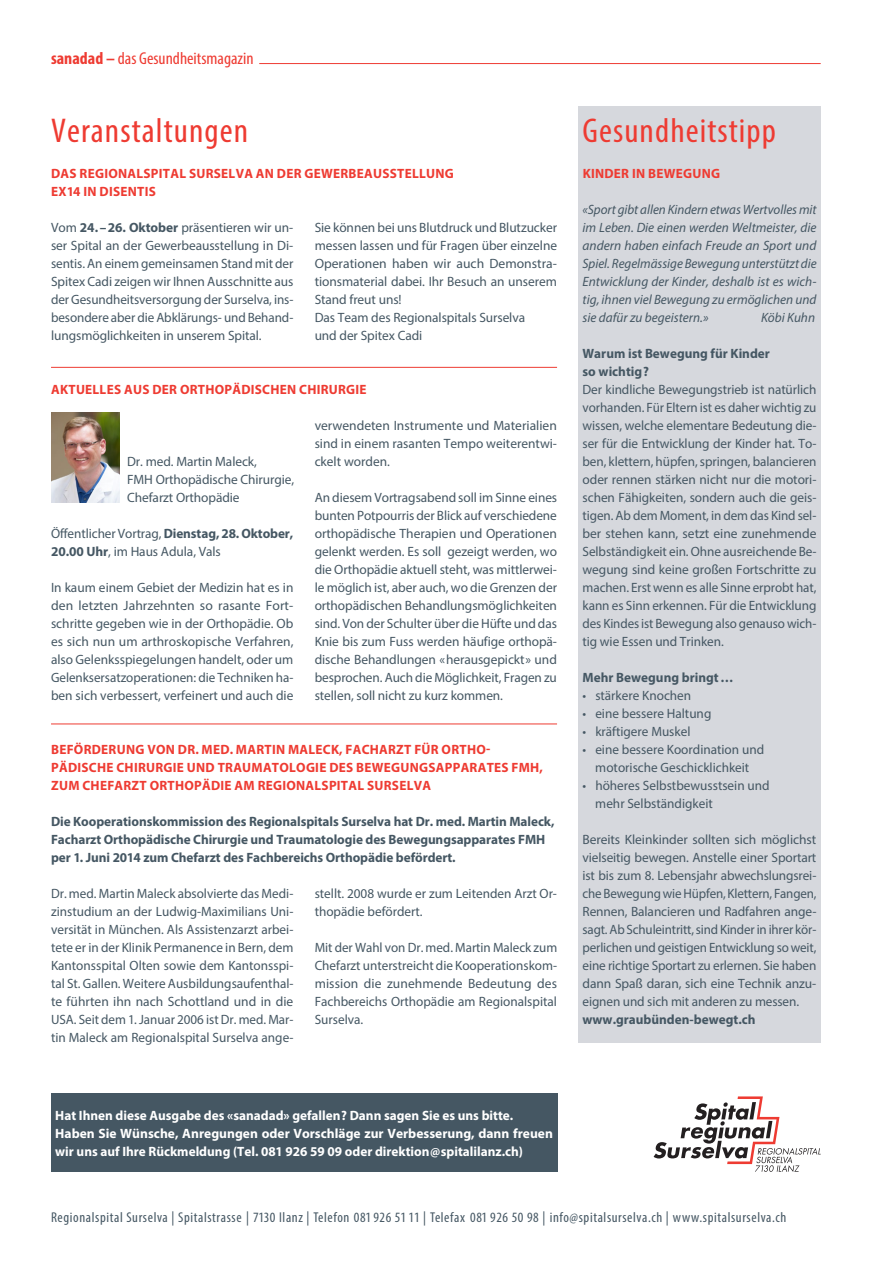
<style>
.page{position:relative;width:893px;height:1263px;background:#fff}
.page>*{position:absolute;margin:0;border:0;box-sizing:border-box;transform-origin:0 0}
.t1{font:condensed 34.5px "Myriad Pro";letter-spacing:.03em;color:#ee3b32}
.t2{font:condensed 17.25px "Myriad Pro";color:#ee3b32}
.t3{font:condensed 14.25px "Myriad Pro";letter-spacing:.045em;color:#455763}
.t4{font:13.5px/18px "Myriad Pro";letter-spacing:-.005em;color:#455763;text-align:justify}
.t5{font:700 13.5px/18px "Myriad Pro";letter-spacing:-.005em;color:#455763}
.t6{font:700 13.5px "Myriad Pro";letter-spacing:.02em;color:#ee3b32}
.t7{font:italic 13.5px/18px "Myriad Pro";color:#455763;text-align:justify}
.t8{font:700 13.5px/18px "Myriad Pro";color:#fff}
.s1{font-weight:700}
</style>
<div class="page">
<hr style="left:259px;top:63px;width:562px;height:1px;background:#ee3b32">
<svg style="left:654px;top:1096px;width:167px;height:76px"></svg>
<div style="left:578px;top:106px;width:243px;height:936px;background:#d6d8dd"></div>
<hr style="left:51px;top:367px;width:506px;height:1px;background:#ee3b32">
<hr style="left:51px;top:723px;width:506px;height:1px;background:#ee3b32">
<div style="left:51px;top:1093px;width:506px;height:79px;background:#455763"></div>
<img style="left:51px;top:412px;width:68px;height:90px">
<p class="t2" style="left:51px;top:48px;width:204px"><span class="s1">sanadad –</span> das Gesundheitsmagazin</p>
<h1 class="t1" style="left:51px;top:110px;width:199px">Veranstaltungen</h1>
<p class="t6" style="left:51px;top:165px;width:85px">Das Regionalspital</p>
<p class="t6" style="left:189px;top:165px;width:49px">Surselva</p>
<p class="t6" style="left:256px;top:165px;width:198px">an der Gewerbeausstellung</p>
<p class="t6" style="left:51px;top:183px;width:94px">EX14 in Disentis</p>
<p class="t4" style="left:51px;top:219px;width:244px">Vom <span class="s1">24.–26. Oktober</span> präsentieren wir un&shy;ser Spital an der Gewerbeausstellung in Di&shy;sentis. An einem gemeinsamen Stand mit der Spitex Cadi zeigen wir Ihnen Ausschnitte aus der Gesundheitsversorgung der Surselva, ins&shy;besondere aber die Abklärungs- und Behand&shy;lungsmöglichkeiten in unserem Spital.</p>
<p class="t4" style="left:315px;top:219px;width:244px;text-align:left">Sie können bei uns Blutdruck und Blutzucker messen lassen und für Fragen über einzelne Operationen haben wir auch Demonstra&shy;tionsmaterial dabei. Ihr Besuch an unserem Stand freut uns!<br>Das Team des Regionalspitals Surselva<br>und der Spitex Cadi</p>
<p class="t6" style="left:51px;top:381px;width:317px">Aktuelles aus der Orthopädischen Chirurgi e</p>
<p class="t4" style="left:127px;top:453px;width:169px;text-align:left">Dr. med. Martin Maleck,<br>FMH Orthopädische Chirurgie,<br>Chefarzt Orthopädie</p>
<p class="t4" style="left:51px;top:525px;width:244px">Öffentlicher Vortrag, <span class="s1">Dienstag, 28. Oktober,<br>20.00 Uhr</span>, im Haus Adula, Vals</p>
<p class="t4" style="left:51px;top:579px;width:244px">In kaum einem Gebiet der Medizin hat es in den letzten Jahrzehnten so rasante Fort&shy;schritte gegeben wie in der Orthopädie. Ob es sich nun um arthroskopische Verfahren, also Gelenksspiegelungen handelt, oder um Gelenksersatzoperationen: die Techniken ha&shy;ben sich verbessert, verfeinert und auch die</p>
<p class="t4" style="left:315px;top:417px;width:244px">verwendeten Instrumente und Materialien sind in einem rasanten Tempo weiterentwi&shy;ckelt worden.</p>
<p class="t4" style="left:315px;top:489px;width:244px">An diesem Vortragsabend soll im Sinne eines bunten Potpourris der Blick auf verschiedene orthopädische Therapien und Operationen gelenkt werden. Es soll gezeigt werden, wo die Orthopädie aktuell steht, was mittlerwei&shy;le möglich ist, aber auch, wo die Grenzen der orthopädischen Behandlungsmöglichkeiten sind. Von der Schulter über die Hüfte und das Knie bis zum Fuss werden häufige orthopä&shy;dische Behandlungen «herausgepickt» und besprochen. Auch die Möglichkeit, Fragen zu stellen, soll nicht zu kurz kommen.</p>
<p class="t6" style="left:51px;top:741px;width:194px">Beförderung von Dr. med. Marti</p>
<p class="t6" style="left:276px;top:741px;width:22px">n Mal</p>
<p class="t6" style="left:316px;top:741px;width:176px">eck, Facharzt f ür Ortho-</p>
<p class="t6" style="left:51px;top:759px;width:221px">pädische Chirurgi e und Traumatologi</p>
<p class="t6" style="left:319px;top:759px;width:110px">e des Bewegungsapparat</p>
<p class="t6" style="left:494px;top:759px;width:50px">es FMH,</p>
<p class="t6" style="left:51px;top:777px;width:263px">zum Chefarzt Orthopädi e am Regionalspital</p>
<p class="t6" style="left:367px;top:777px;width:49px">Surselva</p>
<p class="t5" style="left:51px;top:812px;width:505px">Die Kooperationskommission des Regionalspitals Surselva hat Dr. med. Martin Maleck,<br>Facharzt Orthopädische Chirurgie und Traumatologie des Bewegungsapparates FMH per 1. Juni 2014 zum Chefarzt des Fachbereichs Orthopädie befördert.</p>
<p class="t4" style="left:51px;top:885px;width:244px">Dr. med. Martin Maleck absolvierte das Medi&shy;zinstudium an der Ludwig-Maximilians Uni&shy;versität in München. Als Assistenzarzt arbei&shy;tete er in der Klinik Permanence in Bern, dem Kantonsspital Olten sowie dem Kantonsspi&shy;tal St. Gallen. Weitere Ausbildungsaufenthal&shy;te führten ihn nach Schottland und in die USA. Seit dem 1. Januar 2006 ist Dr. med. Mar&shy;tin Maleck am Regionalspital Surselva ange-</p>
<p class="t4" style="left:315px;top:885px;width:244px">stellt. 2008 wurde er zum Leitenden Arzt Or&shy;thopädie befördert.</p>
<p class="t4" style="left:315px;top:939px;width:244px">Mit der Wahl von Dr. med. Martin Maleck zum Chefarzt unterstreicht die Kooperationskom&shy;mission die zunehmende Bedeutung des Fachbereichs Orthopädie am Regionalspital Surselva.</p>
<h1 class="t1" style="left:583px;top:110px;width:195px">Gesundheitstipp</h1>
<p class="t6" style="left:583px;top:165px;width:138px">Kinder in Bewegung</p>
<p class="t7" style="left:583px;top:201px;width:236px">«Sport gibt allen Kindern etwas Wertvolles mit im Leben. Die einen werden Weltmeister, die andern haben einfach Freude an Sport und Spiel. Regelmässige Bewegung unterstützt die Entwicklung der Kinder, deshalb ist es wich&shy;tig, ihnen viel Bewegung zu ermöglichen und sie dafür zu begeistern.»</p>
<p class="t7" style="left:761px;top:309px;width:56px">Köbi Kuhn</p>
<p class="t5" style="left:583px;top:344px;width:189px">Warum ist Bewegung für Kinder so wichtig?</p>
<p class="t4" style="left:583px;top:381px;width:235px">Der kindliche Bewegungstrieb ist natürlich vorhanden. Für Eltern ist es daher wichtig zu wissen, welche elementare Bedeutung die&shy;ser für die Entwicklung der Kinder hat. To&shy;ben, klettern, hüpfen, springen, balancieren oder rennen stärken nicht nur die motori&shy;schen Fähigkeiten, sondern auch die geis&shy;tigen. Ab dem Moment, in dem das Kind sel&shy;ber stehen kann, setzt eine zunehmende Selbständigkeit ein. Ohne ausreichende Be&shy;wegung sind keine großen Fortschritte zu machen. Erst wenn es alle Sinne erprobt hat, kann es Sinn erkennen. Für die Entwicklung des Kindes ist Bewegung also genauso wich&shy;tig wie Essen und Trinken.</p>
<p class="t5" style="left:583px;top:668px;width:152px">Mehr Bewegung bringt ...</p>
<p class="t4" style="left:583px;top:687px;width:110px">• stärkere Knochen</p>
<p class="t4" style="left:583px;top:705px;width:130px">• eine bessere Haltung</p>
<p class="t4" style="left:583px;top:723px;width:109px">• kräftigere Muskel</p>
<p class="t4" style="left:583px;top:741px;width:183px;text-align:center">• eine bessere Koordination und motorische Geschicklichkeit</p>
<p class="t4" style="left:595px;top:777px;width:176px;text-indent:-13px">• höheres Selbstbewusstsein und mehr Selbständigkeit</p>
<p class="t4" style="left:583px;top:831px;width:235px">Bereits Kleinkinder sollten sich möglichst vielseitig bewegen. Anstelle einer Sportart ist bis zum 8. Lebensjahr abwechslungsrei&shy;che Bewegung wie Hüpfen, Klettern, Fangen, Rennen, Balancieren und Radfahren ange&shy;sagt. Ab Schuleintritt, sind Kinder in ihrer kör&shy;perlichen und geistigen Entwicklung so weit, eine richtige Sportart zu erlernen. Sie haben dann Spaß daran, sich eine Technik anzu&shy;eignen und sich mit anderen zu messen.</p>
<p class="t5" style="left:583px;top:1010px;width:174px">www.graubünden-bewegt.ch</p>
<p class="t8" style="left:55px;top:1105px;width:499px">Hat Ihnen diese Ausgabe des «sanadad» gefallen? Dann sagen Sie es uns bitte.<br>Haben Sie Wünsche, Anregungen oder Vorschläge zur Verbesserung, dann freuen wir uns auf Ihre Rückmeldung (Tel. 081 926 59 09 oder direktion@spitalilanz.ch)</p>
<p class="t3" style="left:51px;top:1209px;width:737px">Regionalspital Surselva | Spitalstrasse | 7130 Ilanz | Telefon 081 926 51 11 | Telefax 081 926 50 98 | info@spitalsurselva.ch | www.spitalsurselva.ch</p>
</div>
